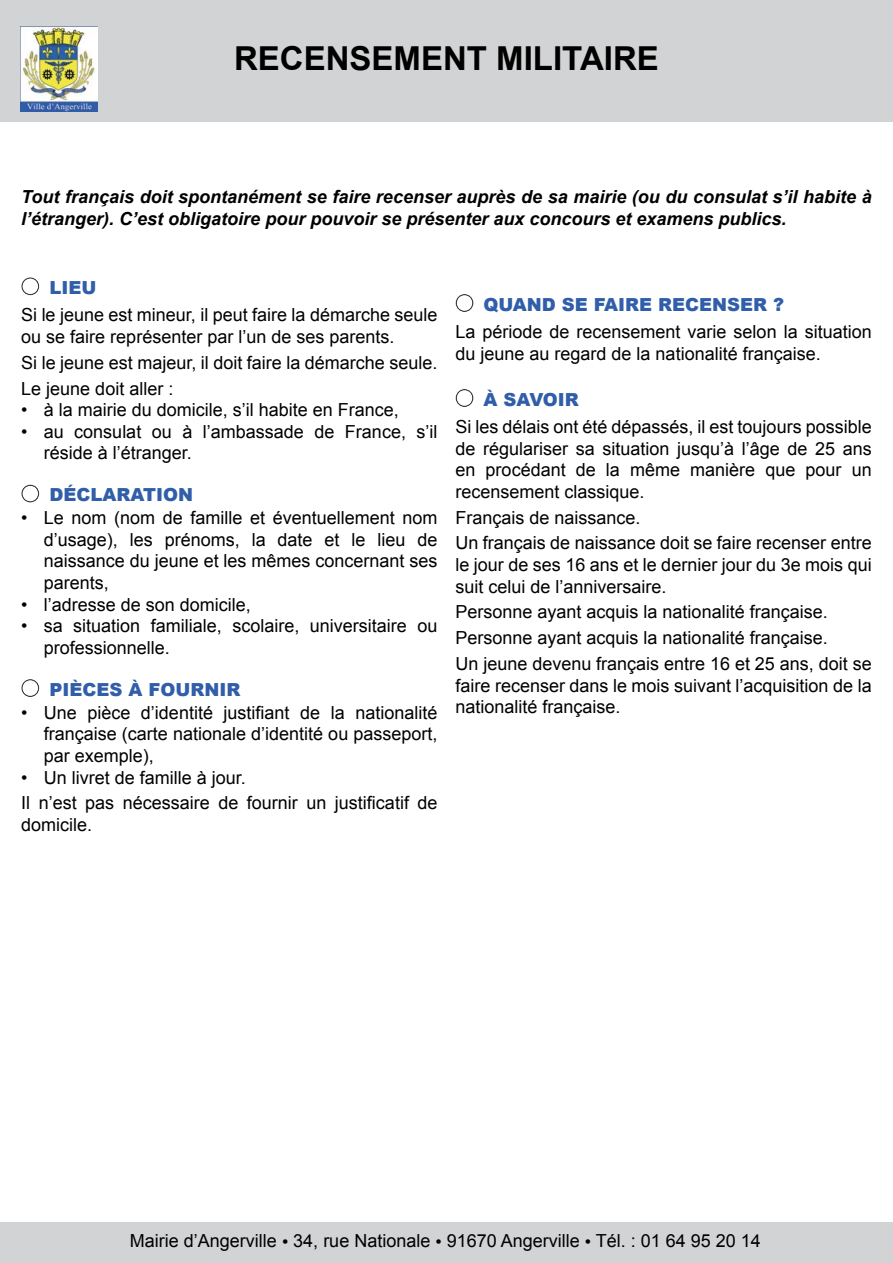
<style>
.page{position:relative;width:893px;height:1263px;background:#fff}
.page>*{position:absolute;margin:0;border:0;box-sizing:border-box;transform-origin:0 0}
.t1{font:700 33px "Arial";color:#000}
.t2{font:18px/21.6px "Arial";color:#000}
.t3{font:italic 700 18px/21.6px "Arial";color:#000}
.t4{font:900 18px "Arial";color:#315ea9}
</style>
<div class="page">
<div style="left:0;top:0;width:893px;height:121px;background:#d1d3d4"></div>
<img style="left:21px;top:26px;width:77px;height:86px">
<div style="left:0;top:1222px;width:893px;height:41px;background:#d1d3d4"></div>
<h1 class="t1" style="left:234px;top:36px;width:426px">RECENSEMENT MILITAIRE</h1>
<p class="t3" style="left:21px;top:187px;width:852px">Tout français doit spontanément se faire recenser auprès de sa mairie (ou du consulat s’il habite à l’étranger). C’est obligatoire pour pouvoir se présenter aux concours et examens publics.</p>
<p class="t4" style="left:49px;top:274px;width:48px">LIEU</p>
<p class="t2" style="left:21px;top:304px;width:418px">Si le jeune est mineur, il peut faire la démarche seule ou se faire représenter par l’un de ses parents.</p>
<p class="t2" style="left:21px;top:350px;width:418px;line-height:25.8px">Si le jeune est majeur, il doit faire la démarche seule.<br>Le jeune doit aller :</p>
<p class="t2" style="left:21px;top:399px;width:379px">• à la mairie du domicile, s’il habite en France,</p>
<p class="t2" style="left:44px;top:421px;width:395px;text-indent:-23px">• au consulat ou à l’ambassade de France, s’il réside à l’étranger.</p>
<p class="t4" style="left:49px;top:482px;width:145px">DÉCLARATION</p>
<p class="t2" style="left:44px;top:507px;width:395px;text-align:justify;text-indent:-23px">• Le nom (nom de famille et éventuellement nom d’usage), les prénoms, la date et le lieu de naissance du jeune et les mêmes concernant ses parents,</p>
<p class="t2" style="left:21px;top:594px;width:231px">• l’adresse de son domicile,</p>
<p class="t2" style="left:44px;top:615px;width:395px;text-indent:-23px">• sa situation familiale, scolaire, universitaire ou professionnelle.</p>
<p class="t4" style="left:49px;top:676px;width:193px">PIÈCES À FOURNIR</p>
<p class="t2" style="left:44px;top:702px;width:395px;text-align:justify;text-indent:-23px">• Une pièce d’identité justifiant de la nationalité française (carte nationale d’identité ou passeport, par exemple),</p>
<p class="t2" style="left:21px;top:764px;width:418px;line-height:25.8px">• Un livret de famille à jour.<br>Il n’est pas nécessaire de fournir un justificatif de</p>
<p class="t2" style="left:21px;top:814px;width:73px">domicile.</p>
<p class="t4" style="left:484px;top:291px;width:302px">QUAND SE FAIRE RECENSER ?</p>
<p class="t2" style="left:455px;top:321px;width:418px">La période de recensement varie selon la situation du jeune au regard de la nationalité française.</p>
<p class="t4" style="left:484px;top:386px;width:97px">À SAVOIR</p>
<p class="t2" style="left:455px;top:416px;width:418px;text-align:justify">Si les délais ont été dépassés, il est toujours possible de régulariser sa situation jusqu’à l’âge de 25 ans en procédant de la même manière que pour un recensement classique.</p>
<p class="t2" style="left:455px;top:504px;width:418px;line-height:25.8px">Français de naissance.<br>Un français de naissance doit se faire recenser entre</p>
<p class="t2" style="left:455px;top:554px;width:418px">le jour de ses 16 ans et le dernier jour du 3e mois qui suit celui de l’anniversaire.</p>
<p class="t2" style="left:455px;top:599px;width:418px;line-height:25.8px">Personne ayant acquis la nationalité française.<br>Personne ayant acquis la nationalité française.<br>Un jeune devenu français entre 16 et 25 ans, doit se</p>
<p class="t2" style="left:455px;top:675px;width:418px">faire recenser dans le mois suivant l’acquisition de la nationalité française.</p>
<p class="t2" style="left:130px;top:1230px;width:632px">Mairie d’Angerville • 34, rue Nationale • 91670 Angerville • Tél. : 01 64 95 20 14</p>
</div>
